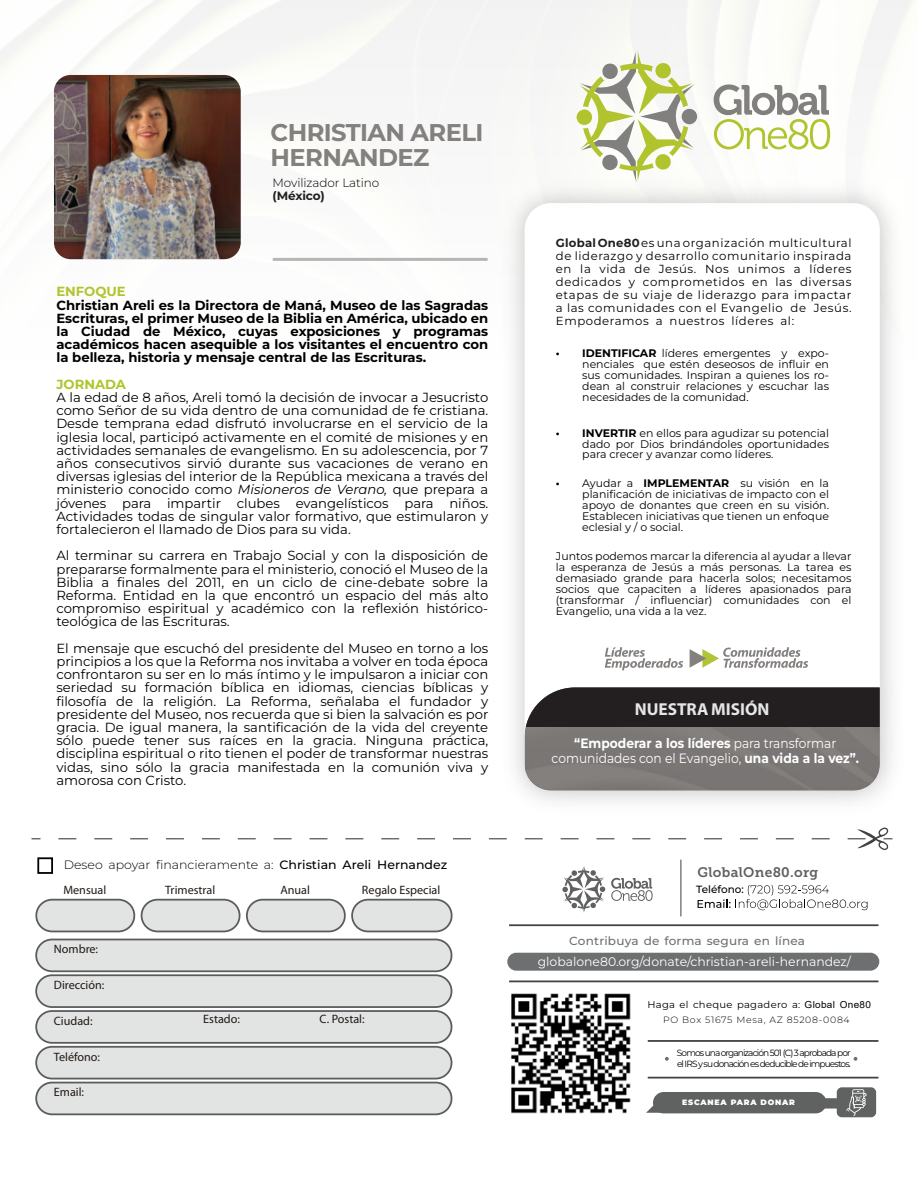
<style>
.page{position:relative;width:918px;height:1188px;background:#fff}
.page>*{position:absolute;margin:0;border:0;box-sizing:border-box;transform-origin:0 0}
.t1{font:700 24.15px/24.2px "Montserrat";letter-spacing:-.025em;color:#83807e}
.t2{font:700 17.4px "Myriad Pro";color:#e6e6e6}
.t3{font:13.8px "Museo Slab 700";letter-spacing:.02em;color:#606161}
.t4{font:13.5px/14.5px "Montserrat";color:#fff;text-align:center;scale:.91 1}
.t5{font:13.2px/13.2px "Montserrat";color:#000;text-align:justify}
.t6{font:700 13.2px/13.2px "Montserrat";color:#000;text-align:justify}
.t7{font:700 13.2px "Montserrat";color:#b1c42d}
.t8{font:12.45px "Montserrat";color:#fff}
.t9{font:12.15px "Myriad Pro";color:#211915}
.t10{font:300 12.15px "Montserrat";color:#000}
.t11{font:300 12px "Montserrat";letter-spacing:-.01em;color:#000}
.t12{font:700 12px "Montserrat";letter-spacing:-.01em;color:#231f20}
.t13{font:11.7px/13.2px "Montserrat";letter-spacing:.05em;color:#000;text-align:justify}
.t14{font:500 11.7px "Montserrat";letter-spacing:.015em;color:#6d6f71}
.t15{font:10.95px/10.9px "Montserrat";color:#000;text-align:justify}
.t16{font:500 10.5px "Montserrat";color:#000}
.t17{font:9.75px "Montserrat";letter-spacing:.03em;color:#000}
.t18{font:300 9.15px "Montserrat";letter-spacing:.075em;color:#000}
.t19{font:9px/10.5px "Montserrat";letter-spacing:-.1em;color:#000}
.t20{font:900 7.8px "Montserrat";letter-spacing:.1em;color:#fff}
.s1{font-style:italic}
.s2{font-weight:500}
.s3{font-weight:700;color:#231f20}
.s4{font-weight:700}
.s5{font-family:"Arial"}
</style>
<div class="page">
<div style="left:577px;top:109px;width:15px;height:16px;background:#b1c42d;border-radius:50%"></div>
<div style="left:682px;top:109px;width:15px;height:15px;background:#82807e;border-radius:50%"></div>
<svg style="left:579px;top:50px;width:116px;height:130px"></svg>
<svg style="left:714px;top:84px;width:116px;height:65px"></svg>
<hr style="left:272px;top:258px;width:216px;height:3px;background:#b5b5b5">
<img style="left:54px;top:75px;width:187px;height:184px;border-radius:17px">
<img style="left:501px;top:180px;width:403px;height:622px">
<div style="left:525px;top:203px;width:355px;height:587px;background:#fff;border-radius:26px"></div>
<img style="left:525px;top:726px;width:355px;height:64px">
<div style="left:525px;top:688px;width:355px;height:38px;background:#231f20"></div>
<svg style="left:605px;top:647px;width:78px;height:23px"></svg>
<svg style="left:690px;top:647px;width:118px;height:21px"></svg>
<div style="left:507px;top:953px;width:372px;height:18px;background:#6d6f71;border-radius:9px"></div>
<div style="left:37px;top:857px;width:16px;height:17px;border:2px solid #000"></div>
<svg style="left:35px;top:898px;width:418px;height:218px;background:#d7d9d8"></svg>
<div style="left:826px;top:1077px;width:60px;height:51px;background:#606161;border:10px solid #fff;border-radius:10px"></div>
<hr style="left:509px;top:924px;width:369px;height:2px;background:#464243">
<hr style="left:509px;top:981px;width:369px;height:1px;background:#464243">
<hr style="left:648px;top:1040px;width:230px;height:2px;background:#464243">
<hr style="left:648px;top:1077px;width:230px;height:2px;background:#464243">
<svg style="left:562px;top:866px;width:43px;height:47px"></svg>
<svg style="left:611px;top:878px;width:42px;height:23px"></svg>
<hr style="left:680px;top:860px;width:1px;height:56px;background:#606161">
<svg style="left:846px;top:1089px;width:21px;height:27px"></svg>
<div style="left:653px;top:1092px;width:173px;height:21px;background:#606161;border:3px solid #606161;border-radius:9px"></div>
<div style="left:821px;top:1098px;width:17px;height:11px;background:#606161"></div>
<svg style="left:646px;top:1101px;width:23px;height:12px"></svg>
<svg style="left:665px;top:1057px;width:4px;height:4px"></svg>
<svg style="left:854px;top:1057px;width:3px;height:4px"></svg>
<svg style="left:698px;top:885px;width:169px;height:25px"></svg>
<svg style="left:58px;top:827px;width:834px;height:23px"></svg>
<img style="left:512px;top:994px;width:119px;height:120px">
<h1 class="t1" style="left:271px;top:121px;width:214px">CHRISTIAN ARELI<br>HERNANDEZ</h1>
<p class="t11" style="left:272px;top:176px;width:108px">Movilizador Latino</p>
<p class="t12" style="left:272px;top:189px;width:54px">(México)</p>
<p class="t7" style="left:56px;top:284px;width:71px">ENFOQUE</p>
<p class="t6" style="left:56px;top:298px;width:433px">Christian Areli es la Directora de Maná, Museo de las Sagradas Escrituras, el primer Museo de la Biblia en América, ubicado en la Ciudad de México, cuyas exposiciones y programas académicos hacen asequible a los visitantes el encuentro con la belleza, historia y mensaje central de las Escrituras.</p>
<p class="t7" style="left:56px;top:376px;width:71px">JORNADA</p>
<p class="t5" style="left:56px;top:391px;width:433px">A la edad de 8 años, Areli tomó la decisión de invocar a Jesucristo como Señor de su vida dentro de una comunidad de fe cristiana.<br>Desde temprana edad disfrutó involucrarse en el servicio de la iglesia local, participó activamente en el comité de misiones y en actividades semanales de evangelismo. En su adolescencia, por 7 años consecutivos sirvió durante sus vacaciones de verano en diversas iglesias del interior de la República mexicana a través del ministerio conocido como <span class="s1">Misioneros de Verano,</span> que prepara a jóvenes para impartir clubes evangelísticos para niños.<br>Actividades todas de singular valor formativo, que estimularon y fortalecieron el llamado de Dios para su vida.</p>
<p class="t5" style="left:56px;top:549px;width:433px">Al terminar su carrera en Trabajo Social y con la disposición de prepararse formalmente para el ministerio, conoció el Museo de la Biblia a finales del 2011, en un ciclo de cine-debate sobre la Reforma. Entidad en la que encontró un espacio del más alto compromiso espiritual y académico con la reflexión histórico&shy;teológica de las Escrituras.</p>
<p class="t5" style="left:56px;top:641px;width:433px">El mensaje que escuchó del presidente del Museo en torno a los principios a los que la Reforma nos invitaba a volver en toda época confrontaron su ser en lo más íntimo y le impulsaron a iniciar con seriedad su formación bíblica en idiomas, ciencias bíblicas y filosofía de la religión. La Reforma, señalaba el fundador y presidente del Museo, nos recuerda que si bien la salvación es por gracia. De igual manera, la santificación de la vida del creyente sólo puede tener sus raíces en la gracia. Ninguna práctica, disciplina espiritual o rito tienen el poder de transformar nuestras vidas, sino sólo la gracia manifestada en la comunión viva y amorosa con Cristo.</p>
<p class="t10" style="left:64px;top:857px;width:385px">Deseo apoyar financieramente a: <span class="s2">Christian Areli Hernandez</span></p>
<p class="t9" style="left:63px;top:885px;width:44px">Mensual</p>
<p class="t9" style="left:165px;top:885px;width:52px">Trimestral</p>
<p class="t9" style="left:280px;top:885px;width:31px">Anual</p>
<p class="t9" style="left:362px;top:885px;width:80px">Regalo Especial</p>
<p class="t9" style="left:54px;top:944px;width:46px">Nombre:</p>
<p class="t9" style="left:54px;top:980px;width:52px">Dirección:</p>
<p class="t9" style="left:54px;top:1016px;width:40px">Ciudad:</p>
<p class="t9" style="left:203px;top:1014px;width:38px">Estado:</p>
<p class="t9" style="left:320px;top:1014px;width:47px">C. Postal:</p>
<p class="t9" style="left:54px;top:1051px;width:48px">Teléfono:</p>
<p class="t9" style="left:54px;top:1087px;width:32px">Email:</p>
<p class="t13" style="left:556px;top:236px;width:297px"><span class="s3">GlobalOne80</span>es una organización multicultural de liderazgo y desarrollo comunitario inspirada en la vida de Jesús. Nos unimos a líderes dedicados y comprometidos en las diversas etapas de su viaje de liderazgo para impactar a las comunidades con el Evangelio de Jesús.<br>Empoderamos a nuestros líderes al:</p>
<p class="t15" style="left:582px;top:348px;width:248px;text-indent:-26px"><span class="s4">• IDENTIFICAR</span> líderes emergentes y expo&shy;nenciales que estén deseosos de influir en sus comunidades. Inspiran a quienes los ro&shy;dean al construir relaciones y escuchar las necesidades de la comunidad.</p>
<p class="t15" style="left:582px;top:427px;width:248px;text-indent:-26px"><span class="s4">• INVERTIR</span> en ellos para agudizar su potencial dado por Dios brindándoles oportunidades para crecer y avanzar como líderes.</p>
<p class="t15" style="left:582px;top:477px;width:248px;text-indent:-26px"><span class="s4">•</span> Ayudar a <span class="s4">IMPLEMENTAR</span> su visión en la planificación de iniciativas de impacto con el apoyo de donantes que creen en su visión.<br>Establecen iniciativas que tienen un enfoque eclesial y / o social.</p>
<p class="t15" style="left:556px;top:551px;width:297px">Juntos podemos marcar la diferencia al ayudar a llevar la esperanza de Jesús a más personas. La tarea es demasiado grande para hacerla solos; necesitamos socios que capaciten a líderes apasionados para (transformar / influenciar) comunidades con el Evangelio, una vida a la vez.</p>
<h2 class="t2" style="left:635px;top:702px;width:136px">NUESTRA MISIÓN</h2>
<p class="t4" style="left:552px;top:736px;width:339px"><span class="s4">“Empoderar a los líderes</span> para transformar comunidades con el Evangelio, <span class="s4">una vida a la vez”.</span></p>
<p class="t3" style="left:698px;top:867px;width:122px">GlobalOne80.org</p>
<p class="t16" style="left:696px;top:882px;width:49px">Teléfono:</p>
<p class="t14" style="left:569px;top:934px;width:237px">Contribuya de forma segura en línea</p>
<p class="t8" style="left:538px;top:954px;width:315px">globalone80.org/donate/christian-areli-hernandez/</p>
<p class="t17" style="left:647px;top:999px;width:225px">Haga el cheque pagadero a: <span class="s5">Global One80</span></p>
<p class="t18" style="left:663px;top:1014px;width:188px">PO Box 51675 Mesa, AZ 85208-0084</p>
<p class="t19" style="left:677px;top:1048px;width:175px">Somos una organización 501 (C) 3 aprobada por el IRS y su donación es deducible de impuestos.</p>
<p class="t20" style="left:682px;top:1097px;width:114px">ESCANEA PARA DONAR</p>
</div>
